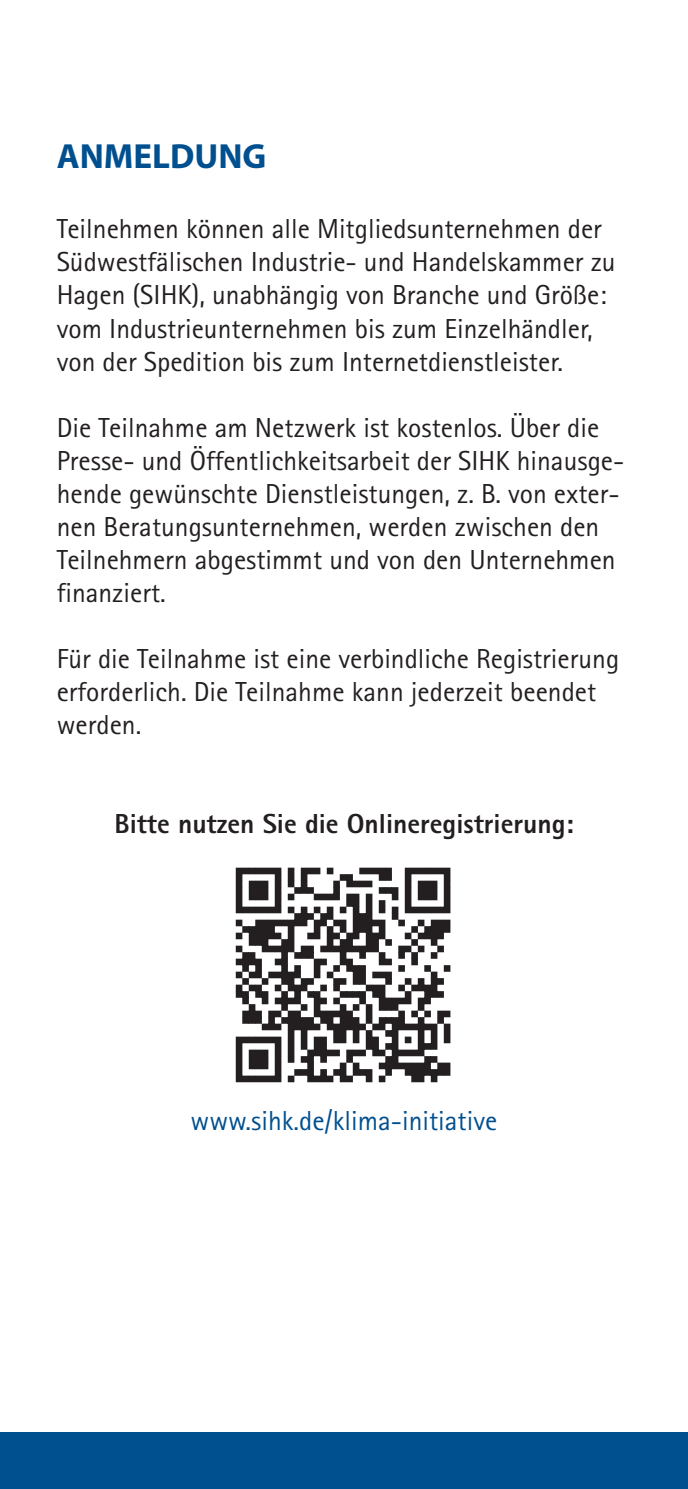
<style>
.page{position:relative;width:688px;height:1489px;background:#fff}
.page>*{position:absolute;margin:0;border:0;box-sizing:border-box;transform-origin:0 0}
.t1{font:700 35px "Myriad Pro";color:#004f8f}
.t2{font:27.5px/33px "AT Rotis Sans Serif";color:#231f20}
.t3{font:800 27.5px "AT Rotis Sans Serif";color:#231f20}
.t4{font:27.5px "AT Rotis Sans Serif";color:#004f8f}
</style>
<div class="page">
<div style="left:0;top:1431px;width:687px;height:57px;background:#004f8f"></div>
<svg style="left:236px;top:867px;width:214px;height:215px"></svg>
<p class="t1" style="left:57px;top:135px;width:211px">ANMELDUNG</p>
<p class="t2" style="left:57px;top:215px;width:560px">Teilnehmen können alle Mitgliedsunternehmen der Südwestfälischen Industrie- und Handelskammer zu Hagen (SIHK), unabhängig von Branche und Größe: vom Industrieunternehmen bis zum Einzelhändler, von der Spedition bis zum Internetdienstleister.</p>
<p class="t2" style="left:57px;top:413px;width:569px">Die Teilnahme am Netzwerk ist kostenlos. Über die Presse- und Öffentlichkeitsarbeit der SIHK hinausge&shy;hende gewünschte Dienstleistungen, z. B. von exter&shy;nen Beratungsunternehmen, werden zwischen den Teilnehmern abgestimmt und von den Unternehmen finanziert.</p>
<p class="t2" style="left:57px;top:644px;width:564px">Für die Teilnahme ist eine verbindliche Registrierung erforderlich. Die Teilnahme kann jederzeit beendet werden.</p>
<p class="t3" style="left:114px;top:813px;width:460px">Bitte nutzen Sie die Onlineregistrierung:</p>
<p class="t4" style="left:190px;top:1110px;width:308px">www.sihk.de/klima-initiative</p>
</div>
